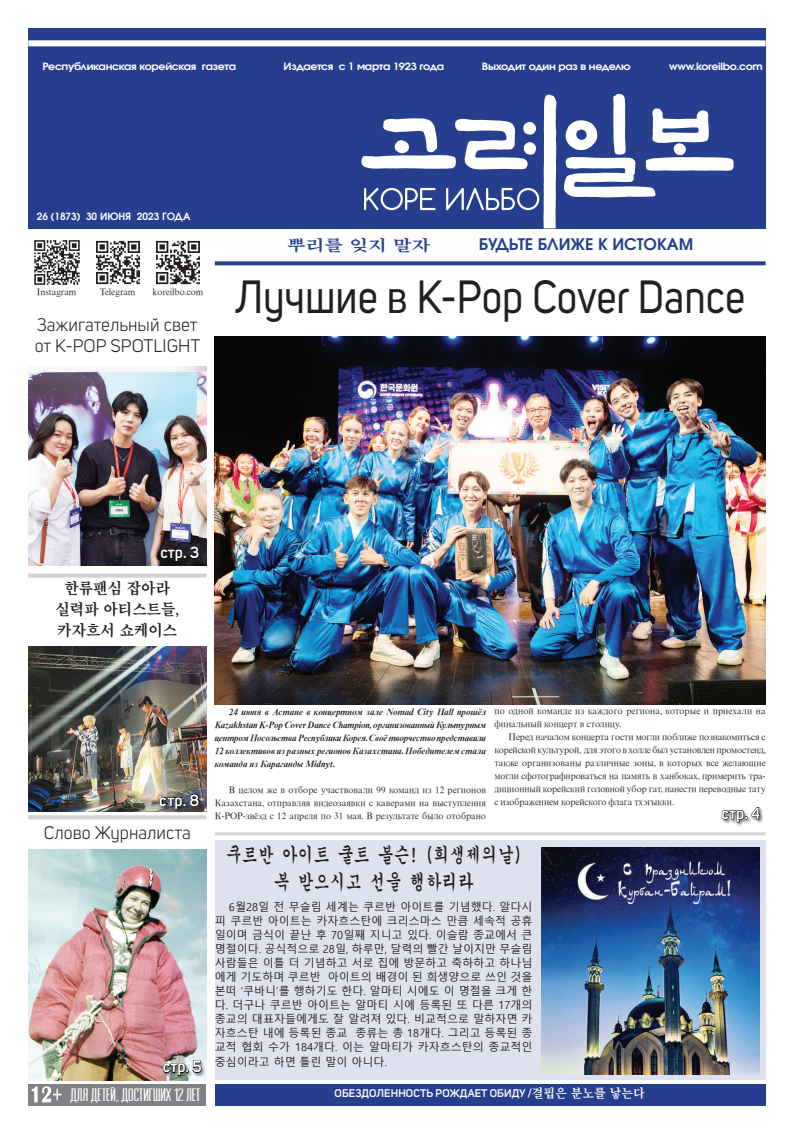
<style>
.page{position:relative;width:794px;height:1134px;background:#fff}
.page>*{position:absolute;margin:0;border:0;box-sizing:border-box;transform-origin:0 0}
.t1{font:46px "Uni Sans Trial Regular";color:#231f20;scale:.9 1}
.t2{font:20px/27px "Gungsuh Che";color:#231f20;text-align:center;scale:.8 1}
.t3{font:18px/21.6px "Uni Sans Trial Book";color:#231f20}
.t4{font:18px "FE Hero";color:#fff;scale:1.4 1}
.t5{font:16px/21px "Csn Km";color:#231f20;text-align:center}
.t6{font:700 16px "Uni Sans Trial Semi";color:#fff}
.t7{font:700 16px "Evolventa";color:#253f8e}
.t8{font:16px "Csn Km";color:#253f8e;scale:1.3 1}
.t9{font:11px/14px "Malgun Gothic";color:#231f20;text-align:justify}
.t10{font:700 11px "Uni Sans Trial Semi";letter-spacing:.01em;color:#fff}
.t11{font:700 10px "Evolventa";letter-spacing:-.025em;color:#fff;scale:1.1 1}
.t12{font:700 10px "Evolventa";color:#fff}
.t13{font:9px/13px "A Timer";color:#231f20;text-align:justify}
.t14{font:italic 700 9px/13px "A Timer";color:#231f20;text-align:justify}
.s1{font-family:"Adobe Gothic Std"}
.s2{font-family:"Csn Km";font-weight:400;font-size:13px}
</style>
<div class="page">
<img style="left:28px;top:367px;width:178px;height:199px">
<img style="left:28px;top:849px;width:178px;height:231px">
<img style="left:28px;top:646px;width:178px;height:165px">
<div style="left:28px;top:28px;width:737px;height:200px;background:#253f8e"></div>
<svg style="left:564px;top:94px;width:170px;height:103px"></svg>
<svg style="left:361px;top:95px;width:195px;height:133px"></svg>
<svg style="left:215px;top:261px;width:550px;height:4px;background:#384f97"></svg>
<div style="left:28px;top:40px;width:737px;height:6px;background:#fff"></div>
<div style="left:215px;top:840px;width:550px;height:240px;background:#e0e1ee"></div>
<svg style="left:28px;top:574px;width:178px;height:4px"></svg>
<div style="left:215px;top:1084px;width:550px;height:21px;background:#253f8e"></div>
<div style="left:160px;top:546px;width:44px;height:21px;background:#231f20;opacity:.75"></div>
<svg style="left:160px;top:546px;width:39px;height:16px"></svg>
<div style="left:159px;top:793px;width:45px;height:21px;background:#231f20;opacity:.75"></div>
<svg style="left:160px;top:794px;width:39px;height:15px"></svg>
<div style="left:28px;top:1084px;width:178px;height:21px;background:#808285"></div>
<svg style="left:32px;top:1086px;width:29px;height:16px"></svg>
<hr style="left:215px;top:832px;width:550px;height:3px;background:#d1d2d4">
<svg style="left:28px;top:815px;width:178px;height:4px"></svg>
<div style="left:162px;top:1060px;width:44px;height:21px;background:#231f20;opacity:.75"></div>
<svg style="left:163px;top:1060px;width:39px;height:16px"></svg>
<img style="left:34px;top:240px;width:46px;height:45px">
<img style="left:156px;top:240px;width:44px;height:45px">
<img style="left:96px;top:240px;width:44px;height:45px">
<div style="left:721px;top:806px;width:43px;height:21px;background:#231f20;opacity:.75"></div>
<svg style="left:722px;top:807px;width:38px;height:15px"></svg>
<img style="left:541px;top:847px;width:219px;height:227px">
<img style="left:215px;top:337px;width:550px;height:367px">
<p class="t11" style="left:43px;top:60px;width:177px">Республиканская корейская газета</p>
<p class="t11" style="left:283px;top:60px;width:147px">Издается с 1 марта 1923 года</p>
<p class="t11" style="left:482px;top:60px;width:137px">Выходит один раз в неделю</p>
<p class="t11" style="left:669px;top:60px;width:86px">www.koreilbo.com</p>
<p class="t12" style="left:37px;top:210px;width:155px">26 (1873) 30 и юня 2023 года</p>
<p class="t13" style="left:37px;top:285px;width:41px">Instagram</p>
<p class="t13" style="left:100px;top:285px;width:37px">Telegram</p>
<p class="t13" style="left:152px;top:285px;width:52px">koreilbo.com</p>
<h3 class="t3" style="left:35px;top:313px;width:167px">Зажигательный свет от K-POP SPOTLIGHT</h3>
<h3 class="t8" style="left:287px;top:237px;width:112px">뿌리를 잊지 말자</h3>
<h3 class="t7" style="left:479px;top:234px;width:216px">будьте ближе к истокам</h3>
<h1 class="t1" style="left:235px;top:270px;width:568px">Лучшие в K-Pop Cover Dance</h1>
<h3 class="t6" style="left:160px;top:544px;width:41px">стр. 3</h3>
<h3 class="t5" style="left:56px;top:578px;width:125px">한류팬심 잡아라 실력파 아티스트들, 카자흐서 쇼케이스</h3>
<h3 class="t6" style="left:160px;top:791px;width:41px">стр. 8</h3>
<h3 class="t3" style="left:44px;top:822px;width:149px">Слово Журналиста</h3>
<h3 class="t6" style="left:163px;top:1057px;width:40px">стр. 5</h3>
<h3 class="t4" style="left:70px;top:1086px;width:95px">для детей, достигших 12 лет</h3>
<p class="t14" style="left:215px;top:706px;width:273px;text-indent:14px">24 июня в Астане в концертном зале Nomad City Hall прошёл Kazakhstan K-Pop Cover Dance Champion, организованный Культурным центром Посольства Республики Корея. Своё творчество представили 12 коллективов из разных регионов Казахстана. Победителем стала команда из Караганды Midnyt.</p>
<p class="t13" style="left:215px;top:784px;width:273px;text-indent:14px">В целом же в отборе участвовали 99 команд из 12 регионов Казахстана, отправляя видеозаявки с каверами на выступления К-РОР-звёзд с 12 апреля по 31 мая. В результате было отобрано</p>
<p class="t13" style="left:494px;top:704px;width:272px">по одной команде из каждого региона, которые и приехали на финальный концерт в столицу.</p>
<p class="t13" style="left:494px;top:730px;width:273px;text-indent:14px">Перед началом концерта гости могли поближе познакомиться с корейской культурой, для этого в холле был установлен промостенд, также организованы различные зоны, в которых все желающие могли сфотографироваться на память в ханбоках, примерить тра&shy;диционный корейский головной убор гат, нанести переводные тату с изображением корейского флага тхэгыкки.</p>
<h3 class="t6" style="left:721px;top:804px;width:40px">стр. 4</h3>
<h2 class="t2" style="left:226px;top:841px;width:371px">쿠르반 아이트 쿹트 볼슨! (희생제의날) 복 받으시고 선을 행하리라</h2>
<p class="t9" style="left:215px;top:901px;width:319px;text-indent:14px">6월28일 전 무슬림 세계는 쿠르반 아이트를 기념했다. 알다시 피 쿠르반 아이트는 카자흐스탄에 크리스마스 만큼 세속적 공휴 일이며 금식이 끝난 후 70일째 지니고 있다. 이슬람 종교에서 큰 명절이다. 공식적으로 28일, 하루만, 달력의 빨간 날이지만 무슬림 사람들은 이틀 더 기념하고 서로 집에 방문하고 축하하고 하나님 에게 기도하며 쿠르반 아이트의 배경이 된 희생양으로 쓰인 것을 본떠 ‘쿠바니’를 행하기도 한다. 알마티 시에도 이 명절을 크게 한 다. 더구나 쿠르반 아이트는 알마티 시에 등록된 또 다른 17개의 종교의 대표자들에게도 잘 알려져 있다. 비교적으로 말하자면 카 자흐스탄 내에 등록된 종교 종류는 총 18개다. 그리고 등록된 종 교적 협회 수가 184개다. 이는 알마티가 카자흐스탄의 종교적인 중심이라고 하면 틀린 말이 아니다.</p>
<p class="t10" style="left:334px;top:1086px;width:312px">Обездоленность рождает о биду <span class="s1">/</span><span class="s2">결핍은 분노를 낳는다</span></p>
</div>
